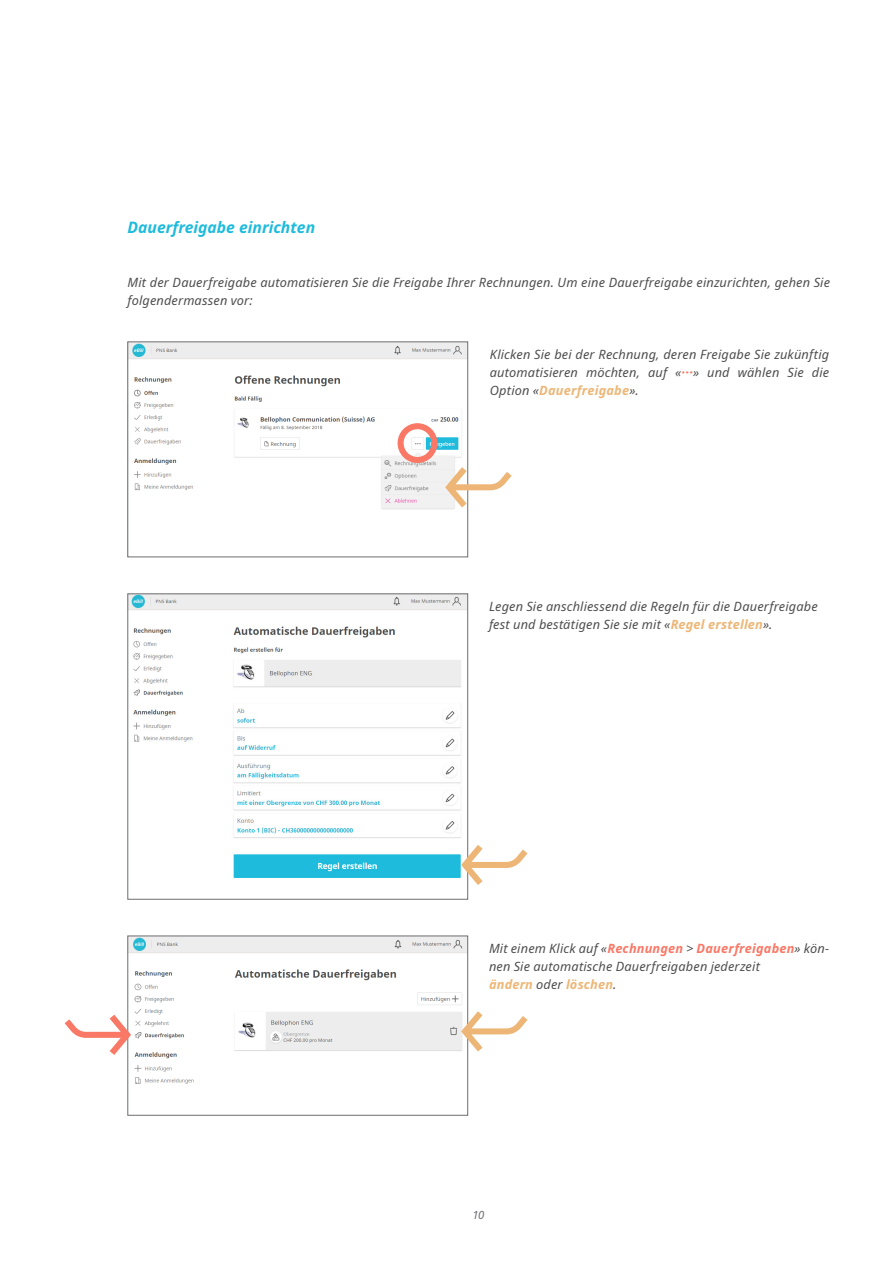
<style>
.page{position:relative;width:893px;height:1263px;background:#fff}
.page>*{position:absolute;margin:0;border:0;box-sizing:border-box;transform-origin:0 0}
.t1{font:italic 700 15.75px "Noto Sans";color:#1fbbdc}
.Einf__Abs{font:italic 12.75px/18px "Noto Sans";letter-spacing:.01em;color:#4e4e4e}
.Einf__Abs-2{font:italic 700 12.75px "Noto Sans";letter-spacing:.015em;color:#edb676}
.t2{font:italic 11.25px "Noto Sans";color:#6c6d70}
.s1{font-weight:700;color:#f97866}
.s2{font-weight:700;color:#edb676}
.s3{font-weight:400;color:#4e4e4e}
</style>
<div class="page">
<img style="left:130px;top:344px;width:336px;height:166px">
<img style="left:130px;top:938px;width:336px;height:146px">
<img style="left:130px;top:596px;width:336px;height:282px">
<svg style="left:445px;top:467px;width:67px;height:40px"></svg>
<svg style="left:461px;top:845px;width:67px;height:40px"></svg>
<svg style="left:461px;top:1011px;width:67px;height:40px"></svg>
<svg style="left:65px;top:1015px;width:66px;height:40px"></svg>
<div style="left:398px;top:423px;width:39px;height:40px;border:6px solid #f97866;border-radius:50%"></div>
<p class="t1" style="left:128px;top:216px;width:189px">Dauerfreigabe einrichten</p>
<p class="Einf__Abs" style="left:127px;top:273px;width:704px">Mit der Dauerfreigabe automatisieren Sie die Freigabe Ihrer Rechnungen. Um eine Dauerfreigabe einzurichten, gehen Sie folgendermassen vor:</p>
<p class="Einf__Abs" style="left:490px;top:345px;width:341px;text-align:justify">Klicken Sie bei der Rechnung, deren Freigabe Sie zukünftig automatisieren möchten, auf «<span class="s1">···</span>» und wählen Sie die Option «<span class="s2">Dauerfreigabe</span>».</p>
<p class="Einf__Abs" style="left:489px;top:597px;width:330px">Legen Sie anschliessend die Regeln für die Dauerfreigabe fest und bestätigen Sie sie mit «<span class="s2">Regel erstellen</span>».</p>
<p class="Einf__Abs" style="left:489px;top:939px;width:342px">Mit einem Klick auf «<span class="s1">Rechnungen</span> &gt; <span class="s1">Dauerfreigaben</span>» kön&shy;nen Sie automatische Dauerfreigaben jederzeit</p>
<p class="Einf__Abs-2" style="left:489px;top:975px;width:129px">ändern <span class="s3">oder</span> löschen<span class="s3">.</span></p>
<p class="t2" style="left:472px;top:1207px;width:14px">10</p>
</div>
